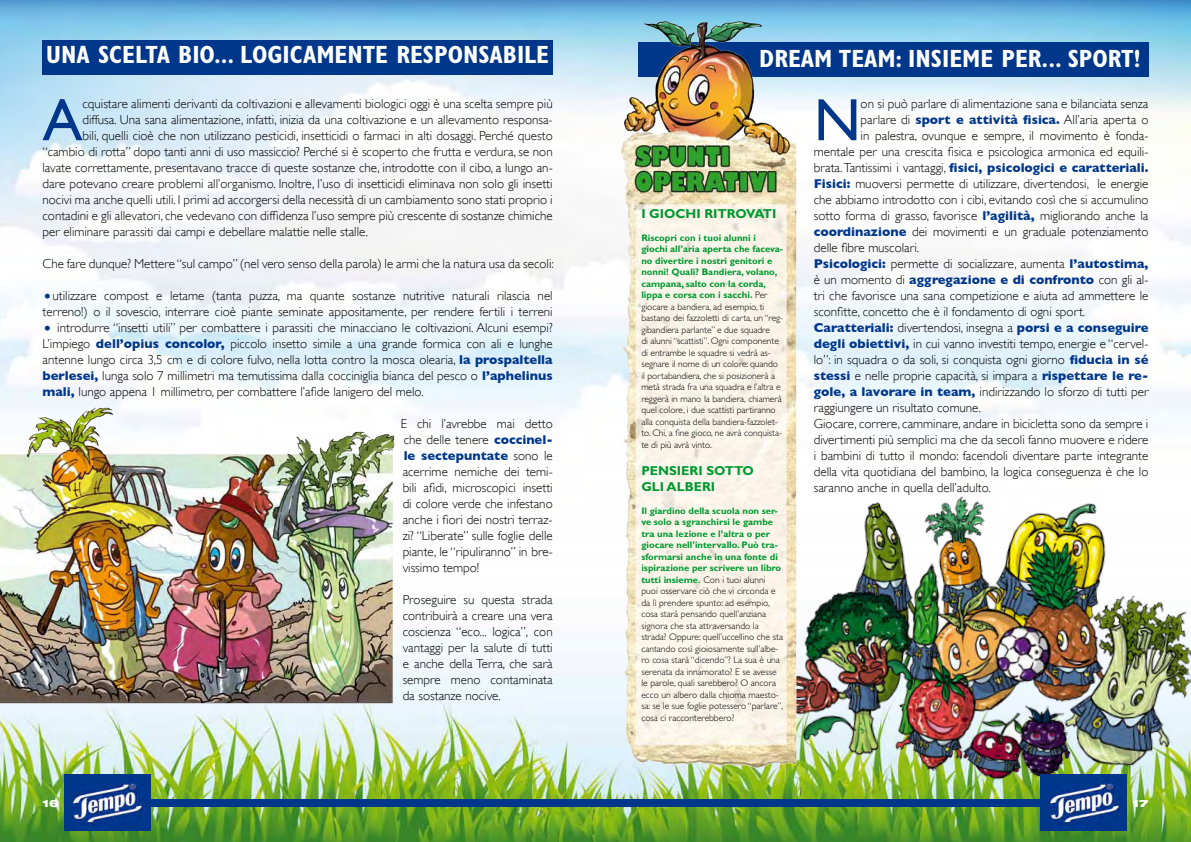
<style>
.page{position:relative;width:1191px;height:842px;background:#fff}
.page>*{position:absolute;margin:0;border:0;box-sizing:border-box;transform-origin:0 0}
.t1{font:59.9px "Gill Sans";color:#00378b}
.t2{font:700 condensed 25px "Gill Sans Std";color:#fff}
.t3{font:300 13px/16px "Gill Sans";color:#000;text-align:justify}
.t4{font:700 13px "Gill Sans";color:#00378b}
.t5{font:700 13px/15.6px "Gill Sans Std";color:#009930}
.t6{font:900 expanded 10px "Helvetica Neue LT Std";color:#fff}
.t7{font:300 9.5px/11.5px "Gill Sans Std";color:#000}
.s1{font-size:20px;color:#00378b}
.s2{font-weight:700;color:#00378b}
.s3{font-weight:700;color:#009930}
.s4{font-weight:300;color:#000}
</style>
<div class="page">
<img style="left:0;top:0;width:1191px;height:842px">
<div style="left:638px;top:43px;width:510px;height:34px;background:#00378b"></div>
<div style="left:43px;top:40px;width:510px;height:34px;background:#00378b"></div>
<img style="left:0;top:408px;width:394px;height:295px">
<img style="left:741px;top:461px;width:450px;height:365px">
<img style="left:607px;top:0;width:203px;height:779px">
<div style="left:1040px;top:775px;width:87px;height:56px;background:#00378b"></div>
<div style="left:138px;top:799px;width:913px;height:7px;background:#00378b"></div>
<img style="left:1048px;top:779px;width:73px;height:49px">
<div style="left:64px;top:775px;width:86px;height:56px;background:#00378b"></div>
<img style="left:71px;top:779px;width:73px;height:49px">
<h2 class="t2" style="left:46px;top:40px;width:504px">UNA SCELTA BIO... LOGICAMENTE RESPONSABILE</h2>
<h2 class="t2" style="left:759px;top:44px;width:383px">DREAM TEAM: INSIEME PER... SPORT!</h2>
<h1 class="t1" style="left:43px;top:85px;width:41px">A</h1>
<p class="t3" style="left:82px;top:96px;width:472px">cquistare alimenti derivanti da coltivazioni e allevamenti biologici oggi è una scelta sempre più</p>
<p class="t3" style="left:82px;top:112px;width:472px">diffusa. Una sana alimentazione, infatti, inizia da una coltivazione e un allevamento responsa-</p>
<p class="t3" style="left:82px;top:128px;width:472px">bili, quelli cioè che non utilizzano pesticidi, insetticidi o farmaci in alti dosaggi. Perché questo</p>
<p class="t3" style="left:43px;top:144px;width:511px">“cambio di rotta” dopo tanti anni di uso massiccio? Perché si è scoperto che frutta e verdura, se non</p>
<p class="t3" style="left:43px;top:160px;width:512px">lavate correttamente, presentavano tracce di queste sostanze che, introdotte con il cibo, a lungo an-</p>
<p class="t3" style="left:43px;top:176px;width:511px">dare potevano creare problemi all’organismo. Inoltre, l’uso di insetticidi eliminava non solo gli insetti</p>
<p class="t3" style="left:43px;top:192px;width:512px">nocivi ma anche quelli utili. I primi ad accorgersi della necessità di un cambiamento sono stati proprio i</p>
<p class="t3" style="left:43px;top:208px;width:512px">contadini e gli allevatori, che vedevano con diffidenza l’uso sempre più crescente di sostanze chimiche</p>
<p class="t3" style="left:43px;top:224px;width:327px">per eliminare parassiti dai campi e debellare malattie nelle stalle.</p>
<p class="t3" style="left:43px;top:256px;width:513px">Che fare dunque? Mettere “sul campo” (nel vero senso della parola) le armi che la natura usa da secoli:</p>
<p class="t3" style="left:43px;top:288px;width:512px"><span class="s1">•</span>utilizzare compost e letame (tanta puzza, ma quante sostanze nutritive naturali rilascia nel terreno!) o il sovescio, interrare cioè piante seminate appositamente, per rendere fertili i terreni</p>
<p class="t3" style="left:43px;top:320px;width:512px"><span class="s1">•</span> introdurre “insetti utili” per combattere i parassiti che minacciano le coltivazioni. Alcuni esempi?<br>L’impiego <span class="s2">dell’opius concolor,</span> piccolo insetto simile a una grande formica con ali e lunghe antenne lungo circa 3,5 cm e di colore fulvo, nella lotta contro la mosca olearia, <span class="s2">la prospaltella berlesei,</span> lunga solo 7 millimetri ma temutissima dalla cocciniglia bianca del pesco o <span class="s2">l’aphelinus mali,</span> lungo appena 1 millimetro, per combattere l’afide lanigero del melo.</p>
<p class="t3" style="left:401px;top:416px;width:154px">E chi l’avrebbe mai detto che delle tenere <span class="s2">coccinel&shy;le sectepuntate</span> sono le acerrime nemiche dei temi&shy;bili afidi, microscopici insetti di colore verde che infestano anche i fiori dei nostri terraz&shy;zi? “Liberate” sulle foglie delle piante, le “ripuliranno” in bre&shy;vissimo tempo!</p>
<p class="t3" style="left:403px;top:592px;width:152px">Proseguire su questa strada contribuirà a creare una vera coscienza “eco... logica”, con vantaggi per la salute di tutti e anche della Terra, che sarà sempre meno contaminata da sostanze nocive.</p>
<p class="t5" style="left:641px;top:206px;width:137px">I GIOCHI RITROVATI</p>
<p class="t7" style="left:641px;top:232px;width:143px"><span class="s3">Riscopri con i tuoi alunni i giochi all’aria aperta che faceva&shy;no divertire i nostri genitori e nonni! Quali? Bandiera, volano, campana, salto con la corda, lippa e corsa con i sacchi.</span> Per giocare a bandiera, ad esempio, ti bastano dei fazzoletti di carta, un “reg&shy;gibandiera parlante” e due squadre<br>di alunni “scattisti”. Ogni componente di entrambe le squadre si vedrà as&shy;segnare il nome di un colore: quando il portabandiera, che si posizionerà a metà strada fra una squadra e l’altra e reggerà in mano la bandiera, chiamerà quel colore, i due scattisti partiranno alla conquista della bandiera-fazzolet&shy;to. Chi, a fine gioco, ne avrà conquista&shy;te di più avrà vinto.</p>
<p class="t5" style="left:641px;top:463px;width:114px">PENSIERI SOTTO<br>GLI ALBERI</p>
<p class="t7" style="left:641px;top:505px;width:143px"><span class="s3">Il giardino della scuola non ser&shy;ve solo a sgranchirsi le gambe tra una lezione e l’altra o per giocare nell’intervallo. Può tra&shy;sformarsi anche in una fonte di ispirazione per scrivere un libro tutti insieme.</span> Con i tuoi alunni puoi osservare ciò che vi circonda e da lì prendere spunto: ad esempio, cosa starà pensando quell’anziana signora che sta attraversando la strada? Oppure: quell’uccellino che sta cantando così gioiosamente sull’albe&shy;ro cosa starà “dicendo”? La sua è una serenata da innamorato? E se avesse le parole, quali sarebbero? O ancora ecco un albero dalla chioma maesto&shy;sa: se le sue foglie potessero “parlare”, cosa ci racconterebbero?</p>
<h1 class="t1" style="left:814px;top:85px;width:48px">N</h1>
<p class="t3" style="left:860px;top:96px;width:289px">on si può parlare di alimentazione sana e bilanciata senza</p>
<p class="t3" style="left:860px;top:112px;width:289px">parlare di <span class="s2">sport e attività fisica.</span> All’aria aperta o</p>
<p class="t3" style="left:860px;top:128px;width:289px">in palestra, ovunque e sempre, il movimento è fonda-</p>
<p class="t3" style="left:814px;top:144px;width:336px">mentale per una crescita fisica e psicologica armonica ed equili-</p>
<p class="t4" style="left:814px;top:160px;width:336px"><span class="s4">brata. Tantissimi i vantaggi,</span> fisici, psicologici e caratteriali.</p>
<p class="t3" style="left:814px;top:176px;width:336px"><span class="s2">Fisici:</span> muoversi permette di utilizzare, divertendosi, le energie</p>
<p class="t3" style="left:814px;top:192px;width:336px">che abbiamo introdotto con i cibi, evitando così che si accumulino</p>
<p class="t3" style="left:814px;top:208px;width:336px">sotto forma di grasso, favorisce <span class="s2">l’agilità,</span> migliorando anche la</p>
<p class="t3" style="left:814px;top:224px;width:336px"><span class="s2">coordinazione</span> dei movimenti e un graduale potenziamento</p>
<p class="t3" style="left:814px;top:240px;width:107px">delle fibre muscolari.</p>
<p class="t3" style="left:814px;top:256px;width:336px"><span class="s2">Psicologici:</span> permette di socializzare, aumenta <span class="s2">l’autostima,</span></p>
<p class="t4" style="left:814px;top:272px;width:336px"><span class="s4">è un momento di</span> aggregazione e di confronto <span class="s4">con gli al-</span></p>
<p class="t3" style="left:814px;top:288px;width:336px">tri che favorisce una sana competizione e aiuta ad ammettere le</p>
<p class="t3" style="left:814px;top:304px;width:273px">sconfitte, concetto che è il fondamento di ogni sport.</p>
<p class="t4" style="left:814px;top:320px;width:336px">Caratteriali: <span class="s4">divertendosi, insegna a</span> porsi e a conseguire</p>
<p class="t3" style="left:814px;top:336px;width:336px"><span class="s2">degli obiettivi,</span> in cui vanno investiti tempo, energie e “cervel-</p>
<p class="t3" style="left:814px;top:352px;width:336px">lo”: in squadra o da soli, si conquista ogni giorno <span class="s2">fiducia in sé</span></p>
<p class="t3" style="left:814px;top:368px;width:336px"><span class="s2">stessi</span> e nelle proprie capacità, si impara a <span class="s2">rispettare le re-</span></p>
<p class="t3" style="left:814px;top:384px;width:336px"><span class="s2">gole, a lavorare in team,</span> indirizzando lo sforzo di tutti per</p>
<p class="t3" style="left:814px;top:400px;width:169px">raggiungere un risultato comune.</p>
<p class="t3" style="left:814px;top:416px;width:336px">Giocare, correre, camminare, andare in bicicletta sono da sempre i</p>
<p class="t3" style="left:814px;top:432px;width:336px">divertimenti più semplici ma che da secoli fanno muovere e ridere</p>
<p class="t3" style="left:814px;top:448px;width:336px">i bambini di tutto il mondo: facendoli diventare parte integrante</p>
<p class="t3" style="left:814px;top:464px;width:336px">della vita quotidiana del bambino, la logica conseguenza è che lo</p>
<p class="t3" style="left:814px;top:480px;width:179px">saranno anche in quella dell’adulto.</p>
<p class="t6" style="left:43px;top:796px;width:18px">16</p>
<p class="t6" style="left:1132px;top:796px;width:17px">17</p>
</div>
